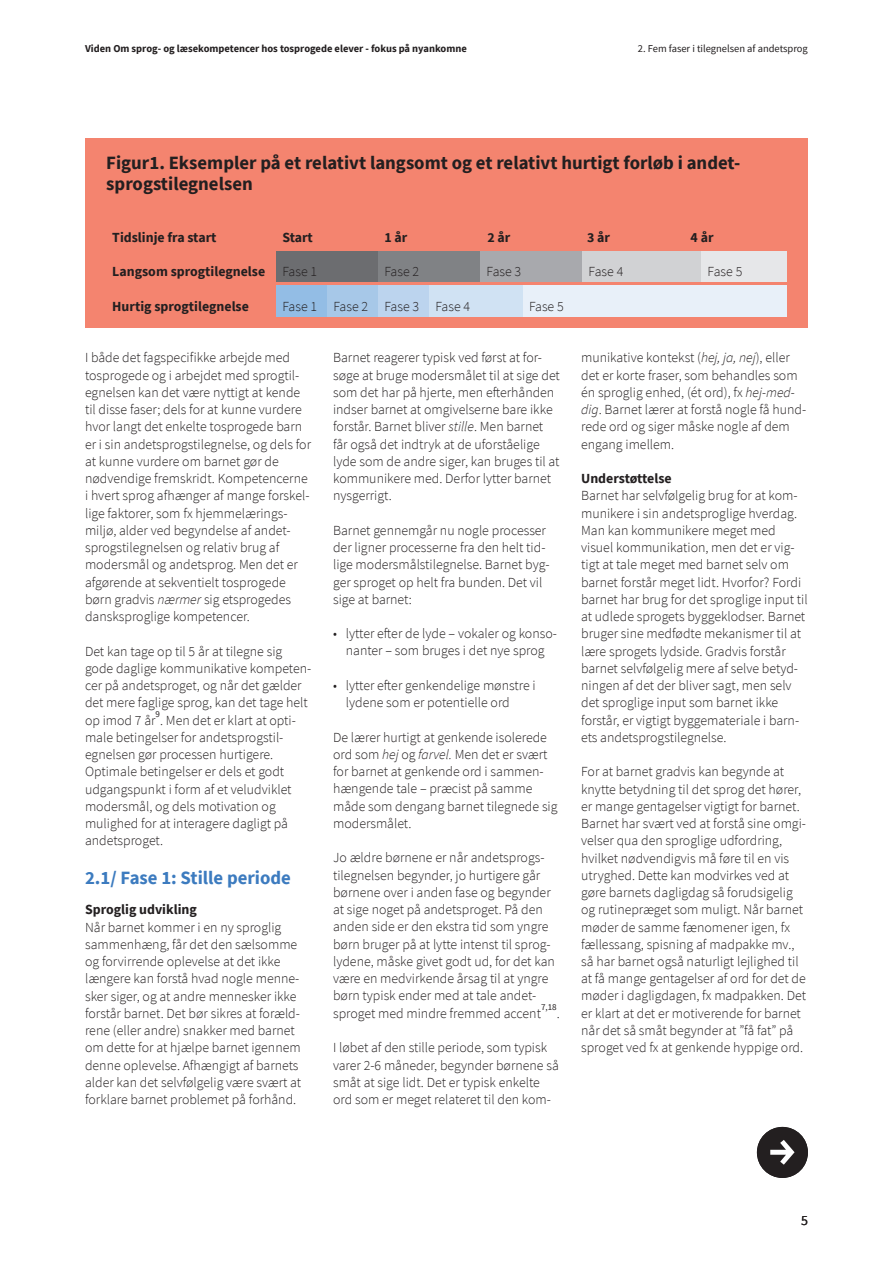
<style>
.page{position:relative;width:893px;height:1263px;background:#fff}
.page>*{position:absolute;margin:0;border:0;box-sizing:border-box;transform-origin:0 0}
.t1{font:700 18.75px/21px "Source Sans Pro";color:#231f20}
.t2{font:700 18.75px "Source Sans Pro";color:#3c7bbf}
.t3{font:300 13.8px/17.2px "Source Sans Pro";color:#231f20}
.t4{font:700 13.8px "Source Sans Pro";color:#231f20}
.t5{font:13.8px "Source Sans Pro";color:#231f20}
.t6{font:700 10.5px "Source Sans Pro";color:#231f20}
.t7{font:10.5px "Source Sans Pro";color:#231f20}
.t8{font:9px "Source Sans Pro";color:#231f20}
.s1{font-weight:300}
.s2{font-style:italic}
</style>
<div class="page">
<div style="left:85px;top:138px;width:723px;height:190px;background:#f4846f"></div>
<div style="left:276px;top:285px;width:51px;height:31px;background:#93bde5"></div>
<div style="left:327px;top:285px;width:51px;height:31px;background:#a7c8e8"></div>
<div style="left:378px;top:285px;width:51px;height:31px;background:#bcd4ee"></div>
<div style="left:429px;top:285px;width:94px;height:31px;background:#d0e2f3"></div>
<div style="left:523px;top:285px;width:264px;height:31px;background:#e8f0f9"></div>
<div style="left:276px;top:251px;width:102px;height:31px;background:#6c6d70"></div>
<div style="left:378px;top:251px;width:102px;height:31px;background:#808285"></div>
<div style="left:480px;top:251px;width:103px;height:31px;background:#a8a9ad"></div>
<div style="left:583px;top:251px;width:119px;height:31px;background:#d1d2d4"></div>
<div style="left:702px;top:251px;width:85px;height:31px;background:#e6e7e9"></div>
<div style="left:757px;top:1127px;width:51px;height:51px;background:#231f20;border-radius:50%"></div>
<svg style="left:770px;top:1140px;width:25px;height:25px"></svg>
<p class="t6" style="left:85px;top:41px;width:383px">Viden Om sprog- og læsekompetencer hos tosprogede elever - fokus på nyankomne</p>
<p class="t7" style="left:638px;top:42px;width:172px">2. Fem faser i tilegnelsen af andetsprog</p>
<h1 class="t1" style="left:106px;top:152px;width:635px">Figur1. Eksempler på et relativt langsomt og et relativt hurtigt forløb i andet&shy;sprogstilegnelsen</h1>
<p class="t4" style="left:112px;top:228px;width:106px">Tidslinje fra start</p>
<p class="t4" style="left:282px;top:228px;width:32px">Start</p>
<p class="t4" style="left:384px;top:228px;width:24px">1 år</p>
<p class="t4" style="left:487px;top:228px;width:24px">2 år</p>
<p class="t4" style="left:587px;top:228px;width:24px">3 år</p>
<p class="t4" style="left:691px;top:228px;width:24px">4 år</p>
<p class="t4" style="left:112px;top:262px;width:206px">Langsom sprogtilegnelse <span class="s1">Fase 1</span></p>
<p class="t3" style="left:384px;top:263px;width:36px">Fase 2</p>
<p class="t3" style="left:486px;top:263px;width:36px">Fase 3</p>
<p class="t3" style="left:589px;top:263px;width:36px">Fase 4</p>
<p class="t3" style="left:708px;top:263px;width:36px">Fase 5</p>
<p class="t4" style="left:112px;top:297px;width:138px">Hurtig sprogtilegnelse</p>
<p class="t3" style="left:282px;top:297px;width:189px">Fase 1 Fase 2 Fase 3 Fase 4</p>
<p class="t3" style="left:529px;top:297px;width:36px">Fase 5</p>
<p class="t3" style="left:85px;top:349px;width:228px">I både det fagspecifikke arbejde med tosprogede og i arbejdet med sprogtil&shy;egnelsen kan det være nyttigt at kende til disse faser; dels for at kunne vurdere hvor langt det enkelte tosprogede barn er i sin andetsprogstilegnelse, og dels for at kunne vurdere om barnet gør de nødvendige fremskridt. Kompetencerne i hvert sprog afhænger af mange forskel&shy;lige faktorer, som fx hjemmelærings&shy;miljø, alder ved begyndelse af andet&shy;sprogstilegnelsen og relativ brug af modersmål og andetsprog. Men det er afgørende at sekventielt tosprogede børn gradvis <span class="s2">nærmer</span> sig etsprogedes dansksproglige kompetencer.</p>
<p class="t3" style="left:85px;top:642px;width:228px">Det kan tage op til 5 år at tilegne sig gode daglige kommunikative kompeten&shy;cer på andetsproget, og når det gælder det mere faglige sprog, kan det tage helt op imod 7 år . Men det er klart at opti-</p>
<p class="t8" style="left:156px;top:708px;width:6px">9</p>
<p class="t3" style="left:85px;top:729px;width:208px">male betingelser for andetsprogstil&shy;egnelsen gør processen hurtigere.<br>Optimale betingelser er dels et godt udgangspunkt i form af et veludviklet modersmål, og dels motivation og mulighed for at interagere dagligt på andetsproget.</p>
<h1 class="t2" style="left:85px;top:865px;width:207px">2.1/ Fase 1: Stille periode</h1>
<p class="t4" style="left:85px;top:900px;width:113px">Sproglig udvikling</p>
<p class="t3" style="left:85px;top:918px;width:218px">Når barnet kommer i en ny sproglig sammenhæng, får det den sælsomme og forvirrende oplevelse at det ikke længere kan forstå hvad nogle menne&shy;sker siger, og at andre mennesker ikke forstår barnet. Det bør sikres at foræld&shy;rene (eller andre) snakker med barnet om dette for at hjælpe barnet igennem denne oplevelse. Afhængigt af barnets alder kan det selvfølgelig være svært at forklare barnet problemet på forhånd.</p>
<p class="t3" style="left:333px;top:349px;width:228px">Barnet reagerer typisk ved først at for&shy;søge at bruge modersmålet til at sige det som det har på hjerte, men efterhånden indser barnet at omgivelserne bare ikke forstår. Barnet bliver <span class="s2">stille</span>. Men barnet får også det indtryk at de uforståelige lyde som de andre siger, kan bruges til at kommunikere med. Derfor lytter barnet nysgerrigt.</p>
<p class="t3" style="left:333px;top:521px;width:218px">Barnet gennemgår nu nogle processer der ligner processerne fra den helt tid&shy;lige modersmålstilegnelse. Barnet byg&shy;ger sproget op helt fra bunden. Det vil sige at barnet:</p>
<p class="t3" style="left:333px;top:625px;width:225px;text-align:center">• lytter efter de lyde – vokaler og konso&shy;nanter – som bruges i det nye sprog</p>
<p class="t3" style="left:346px;top:677px;width:191px;text-indent:-13px">• lytter efter genkendelige mønstre i lydene som er potentielle ord</p>
<p class="t3" style="left:333px;top:728px;width:226px">De lærer hurtigt at genkende isolerede ord som <span class="s2">hej</span> og <span class="s2">farvel.</span> Men det er svært for barnet at genkende ord i sammen&shy;hængende tale – præcist på samme måde som dengang barnet tilegnede sig modersmålet.</p>
<p class="t3" style="left:333px;top:849px;width:223px">Jo ældre børnene er når andetsprogs&shy;tilegnelsen begynder, jo hurtigere går børnene over i anden fase og begynder at sige noget på andetsproget. På den anden side er den ekstra tid som yngre børn bruger på at lytte intenst til sprog&shy;lydene, måske givet godt ud, for det kan være en medvirkende årsag til at yngre børn typisk ender med at tale andet&shy;sproget med mindre fremmed accent</p>
<p class="t8" style="left:541px;top:1002px;width:17px">7,18</p>
<p class="t3" style="left:557px;top:1005px;width:5px">.</p>
<p class="t3" style="left:333px;top:1039px;width:227px">I løbet af den stille periode, som typisk varer 2-6 måneder, begynder børnene så småt at sige lidt. Det er typisk enkelte ord som er meget relateret til den kom-</p>
<p class="t3" style="left:581px;top:349px;width:227px">munikative kontekst (<span class="s2">hej, ja, nej</span>), eller det er korte fraser, som behandles som én sproglig enhed, (ét ord), fx <span class="s2">hej-med&shy;dig</span>. Barnet lærer at forstå nogle få hund&shy;rede ord og siger måske nogle af dem engang imellem.</p>
<p class="t4" style="left:581px;top:469px;width:92px">Understøttelse</p>
<p class="t3" style="left:581px;top:487px;width:228px">Barnet har selvfølgelig brug for at kom&shy;munikere i sin andetsproglige hverdag.<br>Man kan kommunikere meget med visuel kommunikation, men det er vig&shy;tigt at tale meget med barnet selv om barnet forstår meget lidt. Hvorfor? Fordi barnet har brug for det sproglige input til at udlede sprogets byggeklodser. Barnet bruger sine medfødte mekanismer til at lære sprogets lydside. Gradvis forstår barnet selvfølgelig mere af selve betyd&shy;ningen af det der bliver sagt, men selv det sproglige input som barnet ikke forstår, er vigtigt byggemateriale i barn&shy;ets andetsprogstilegnelse.</p>
<p class="t3" style="left:581px;top:763px;width:226px">For at barnet gradvis kan begynde at knytte betydning til det sprog det hører, er mange gentagelser vigtigt for barnet.<br>Barnet har svært ved at forstå sine omgi&shy;velser qua den sproglige udfordring, hvilket nødvendigvis må føre til en vis utryghed. Dette kan modvirkes ved at gøre barnets dagligdag så forudsigelig og rutinepræget som muligt. Når barnet møder de samme fænomener igen, fx fællessang, spisning af madpakke mv., så har barnet også naturligt lejlighed til at få mange gentagelser af ord for det de møder i dagligdagen, fx madpakken. Det er klart at det er motiverende for barnet når det så småt begynder at ”få fat” på sproget ved fx at genkende hyppige ord.</p>
<p class="t5" style="left:801px;top:1211px;width:8px">5</p>
</div>
